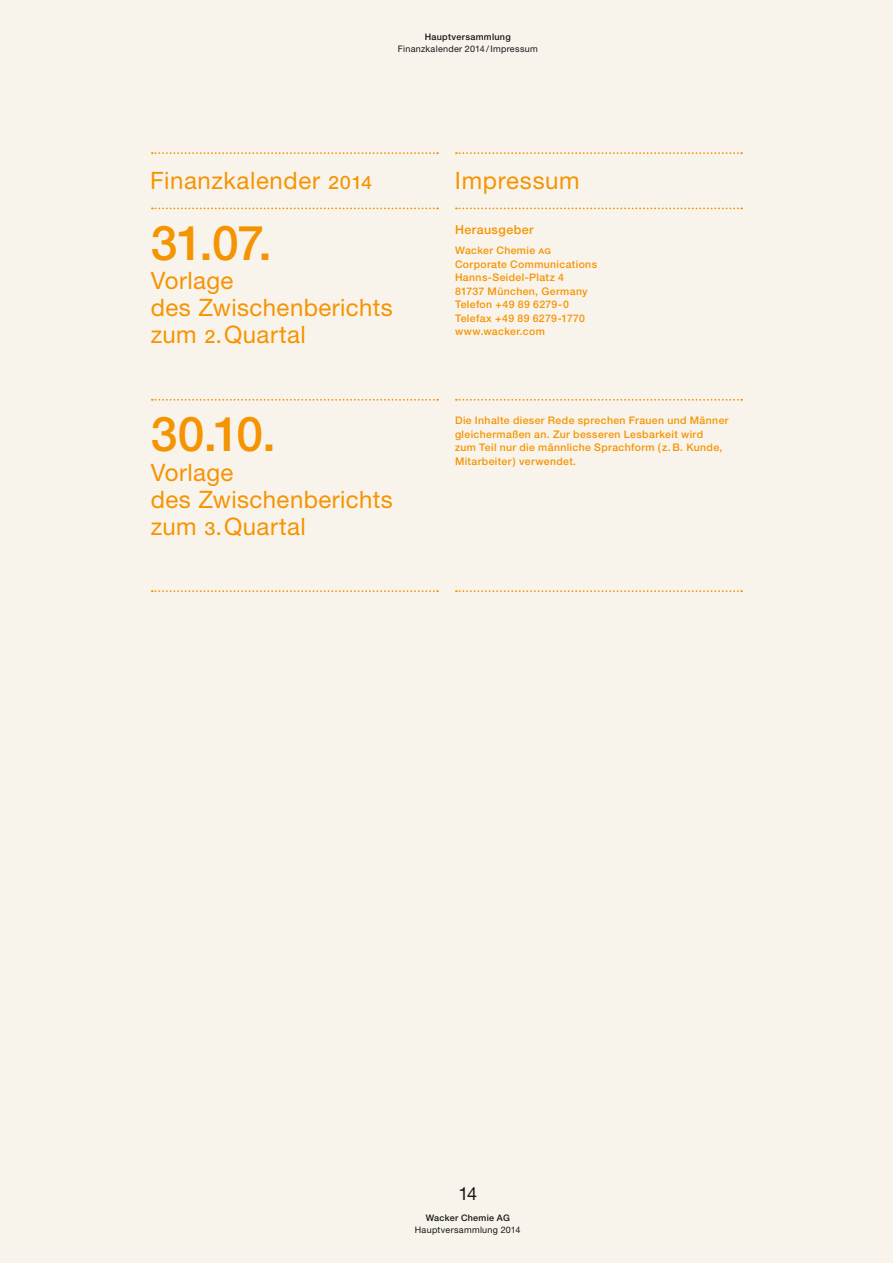
<style>
.page{position:relative;width:893px;height:1263px;background:#f8f4ec}
.page>*{position:absolute;margin:0;border:0;box-sizing:border-box;transform-origin:0 0}
.t1{font:500 48px "Helvetica Neue Wacker";letter-spacing:-.025em;color:#f59403}
.t2{font:24px/27px "Helvetica Neue Wacker";letter-spacing:.02em;color:#f59403}
.t3{font:18px "Helvetica Neue Wacker";color:#151616}
.t4{font:500 12.45px "Helvetica Neue Wacker";letter-spacing:.035em;color:#f59403}
.t5{font:500 10.5px/13.5px "Helvetica Neue Wacker";letter-spacing:.035em;color:#f59403}
.t6{font:9px "Helvetica Neue Wacker";letter-spacing:.03em;color:#151616}
.t7{font:500 9px "Helvetica Neue Wacker";letter-spacing:.035em;color:#151616}
</style>
<div class="page">
<svg style="left:152px;top:152px;width:286px;height:2px"></svg>
<svg style="left:456px;top:152px;width:286px;height:2px"></svg>
<svg style="left:152px;top:207px;width:286px;height:2px"></svg>
<svg style="left:456px;top:207px;width:286px;height:2px"></svg>
<svg style="left:152px;top:399px;width:286px;height:2px"></svg>
<svg style="left:456px;top:399px;width:286px;height:2px"></svg>
<svg style="left:152px;top:590px;width:286px;height:2px"></svg>
<svg style="left:456px;top:590px;width:286px;height:2px"></svg>
<p class="t7" style="left:425px;top:32px;width:88px">Hauptversammlung</p>
<p class="t6" style="left:398px;top:44px;width:142px">Finanzkalender 2014 /Impressum</p>
<h2 class="t2" style="left:150px;top:167px;width:224px">Finanzkalender 2014</h2>
<h2 class="t2" style="left:455px;top:167px;width:126px">Impressum</h2>
<h1 class="t1" style="left:151px;top:214px;width:123px">31.07.</h1>
<h2 class="t2" style="left:151px;top:267px;width:243px">Vorlage<br>des Zwischenberichts zum 2.Quartal</h2>
<p class="t4" style="left:455px;top:222px;width:80px">Herausgeber</p>
<p class="t5" style="left:455px;top:244px;width:144px">Wacker Chemie AG<br>Corporate Communications<br>Hanns-Seidel-Platz 4<br>81737 München, Germany<br>Telefon +49 89 6279-0<br>Telefax +49 89 6279-1770 www.wacker.com</p>
<h1 class="t1" style="left:151px;top:405px;width:126px">30.10.</h1>
<h2 class="t2" style="left:151px;top:458px;width:243px">Vorlage<br>des Zwischenberichts zum 3.Quartal</h2>
<p class="t5" style="left:455px;top:414px;width:275px">Die Inhalte dieser Rede sprechen Frauen und Männer gleichermaßen an. Zur besseren Lesbarkeit wird<br>zum Teil nur die männliche Sprachform (z. B. Kunde, Mitarbeiter) verwendet.</p>
<h3 class="t3" style="left:458px;top:1182px;width:20px">14</h3>
<p class="t7" style="left:426px;top:1212px;width:86px">Wacker Chemie AG</p>
<p class="t6" style="left:415px;top:1224px;width:107px">Hauptversammlung 2014</p>
</div>
